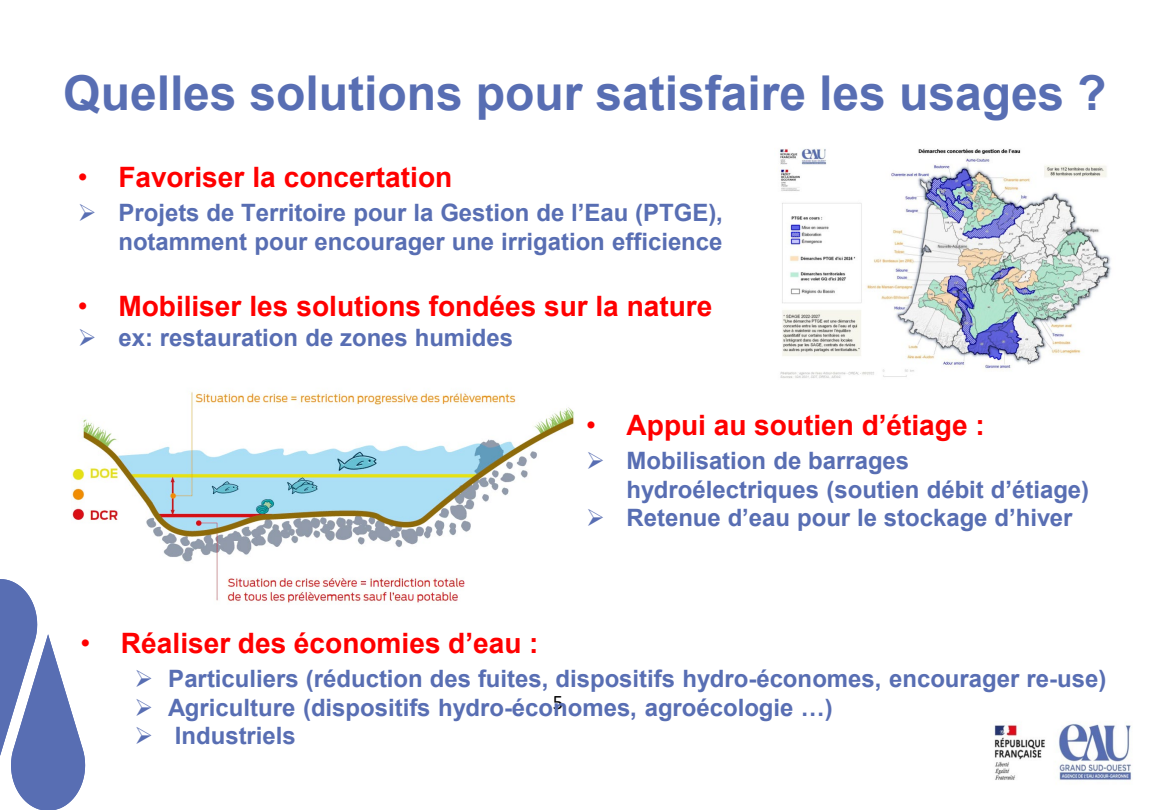
<style>
.page{position:relative;width:1170px;height:810px;background:#fff}
.page>*{position:absolute;margin:0;border:0;box-sizing:border-box;transform-origin:0 0}
.t1{font:700 48px "Arial";color:#586eb3}
.t2{font:700 28.05px "Arial";color:#f00}
.t3{font:700 24px/28.8px "Arial";color:#586eb3}
.t4{font:20.7px "Calibri";color:#000}
.s1{font-weight:400}
</style>
<div class="page">
<svg style="left:0;top:579px;width:85px;height:231px"></svg>
<img style="left:994px;top:723px;width:138px;height:57px">
<img style="left:779px;top:148px;width:332px;height:230px">
<img style="left:72px;top:392px;width:502px;height:215px">
<h1 class="t1" style="left:63px;top:60px;width:1045px">Quelles solutions pour satisfaire les usages ?</h1>
<p class="t2" style="left:78px;top:157px;width:376px"><span class="s1">•</span> Favoriser la concertation</p>
<p class="t3" style="left:78px;top:198px;width:647px">➢ Projets de Territoire pour la Gestion de l’Eau (PTGE),</p>
<p class="t3" style="left:118px;top:227px;width:606px">notamment pour encourager une irrigation efficience</p>
<p class="t2" style="left:78px;top:286px;width:636px"><span class="s1">•</span> Mobiliser les solutions fondées sur la nature</p>
<p class="t3" style="left:78px;top:323px;width:437px">➢ ex: restauration de zones humides</p>
<p class="t2" style="left:586px;top:405px;width:400px"><span class="s1">•</span> Appui au soutien d’étiage :</p>
<p class="t3" style="left:627px;top:446px;width:464px;text-indent:-40px">➢ Mobilisation de barrages hydroélectriques (soutien débit d’étiage)</p>
<p class="t3" style="left:586px;top:504px;width:488px">➢ Retenue d’eau pour le stockage d’hiver</p>
<p class="t2" style="left:80px;top:623px;width:460px"><span class="s1">•</span> Réaliser des économies d’eau :</p>
<p class="t3" style="left:134px;top:665px;width:973px">➢ Particuliers (réduction des fuites, dispositifs hydro-économes, encourager re-use)</p>
<p class="t3" style="left:134px;top:693px;width:700px">➢ Agriculture (dispositifs hydro-économes, agroécologie …)</p>
<p class="t3" style="left:134px;top:721px;width:163px">➢ Industriels</p>
<p class="t4" style="left:553px;top:688px;width:12px">5</p>
</div>
